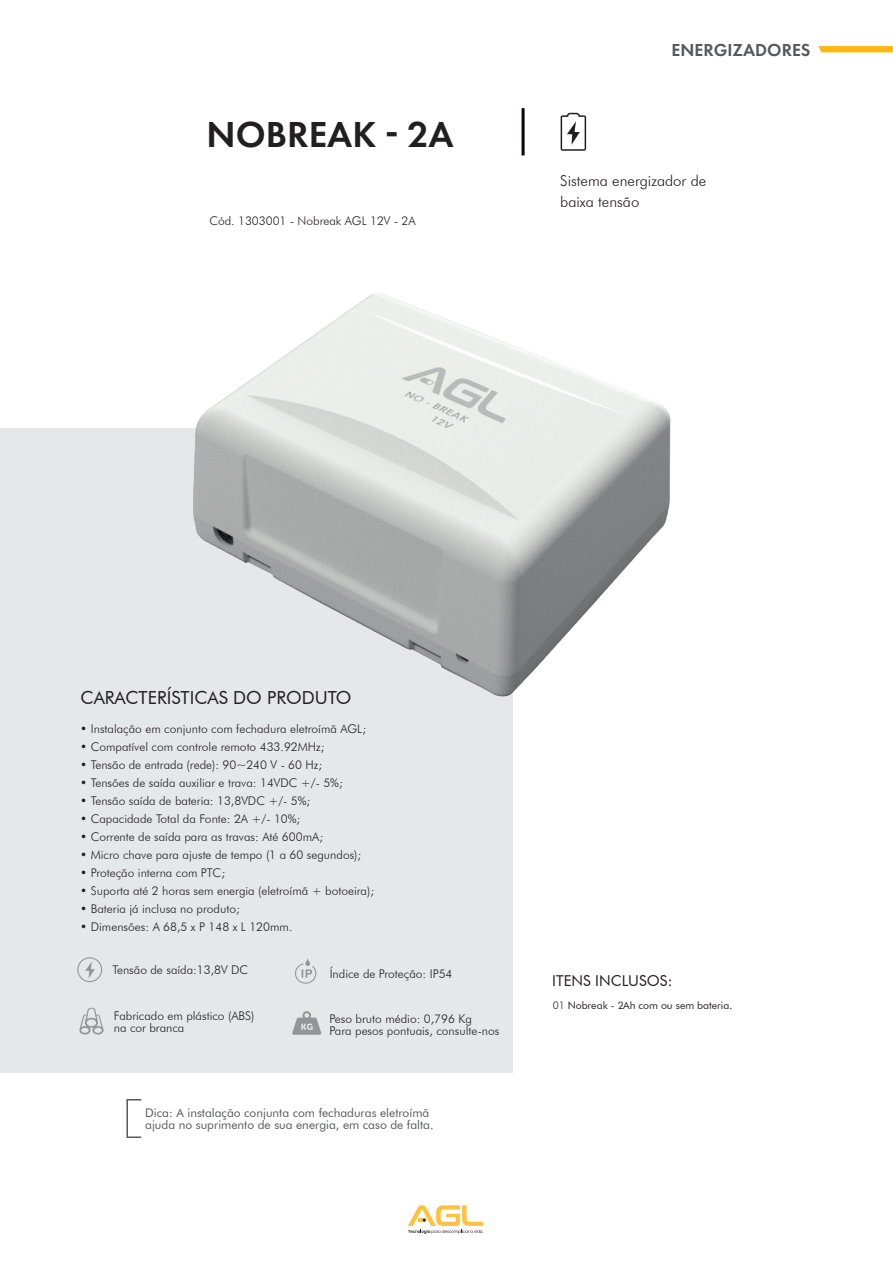
<style>
.page{position:relative;width:893px;height:1263px;background:#fff}
.page>*{position:absolute;margin:0;border:0;box-sizing:border-box;transform-origin:0 0}
.t1{font:600 37.5px "Futura PT";color:#231f20}
.t2{font:18px "Futura BT";color:#231f20}
.t3{font:600 18px "Futura PT";color:#57585a}
.t4{font:300 15px/21px "Futura BT";color:#231f20}
.t5{font:15px "Futura BT";color:#231f20}
.t6{font:300 12px/12px "Futura BT";color:#231f20}
.t7{font:12px/12px "Futura BT";color:#57585a}
.t8{font:10.35px "Futura BT";color:#231f20}
.s1{font-weight:300;font-size:10.5px}
</style>
<div class="page">
<svg style="left:818px;top:46px;width:75px;height:6px"></svg>
<div style="left:0;top:428px;width:512px;height:645px;background:#e6e7e9"></div>
<svg style="left:79px;top:1008px;width:25px;height:26px"></svg>
<svg style="left:77px;top:957px;width:25px;height:25px"></svg>
<svg style="left:292px;top:1011px;width:30px;height:24px"></svg>
<svg style="left:295px;top:958px;width:22px;height:26px"></svg>
<div style="left:126px;top:1099px;width:16px;height:39px;border:2px solid #57585a"></div>
<svg style="left:561px;top:113px;width:25px;height:38px"></svg>
<hr style="left:522px;top:108px;width:3px;height:47px;background:#0c0303">
<img style="left:193px;top:293px;width:478px;height:428px">
<svg style="left:408px;top:1205px;width:76px;height:29px"></svg>
<h1 class="t1" style="left:207px;top:111px;width:249px">NOBREAK 2A</h1>
<p class="t6" style="left:209px;top:215px;width:208px">Cód. 1303001 - Nobreak AGL 12V - 2A</p>
<h2 class="t3" style="left:672px;top:39px;width:140px">ENERGIZADORES</h2>
<p class="t4" style="left:560px;top:170px;width:148px">Sistema energizador de baixa tensão</p>
<h2 class="t2" style="left:81px;top:686px;width:272px">CARACTERÍSTICAS DO PRODUTO</h2>
<p class="t6" style="left:80px;top:723px;width:287px">• Instalação em conjunto com fechadura eletroímã AGL;</p>
<p class="t6" style="left:80px;top:741px;width:246px">• Compatível com controle remoto 433.92MHz;</p>
<p class="t6" style="left:80px;top:759px;width:243px">• Tensão de entrada (rede): 90~240 V - 60 Hz;</p>
<p class="t6" style="left:80px;top:777px;width:264px">• Tensões de saída auxiliar e trava: 14VDC +/- 5%;</p>
<p class="t6" style="left:80px;top:795px;width:231px">• Tensão saída de bateria: 13,8VDC +/- 5%;</p>
<p class="t6" style="left:80px;top:813px;width:222px">• Capacidade Total da Fonte: 2A +/- 10%;</p>
<p class="t6" style="left:80px;top:831px;width:244px">• Corrente de saída para as travas: Até 600mA;</p>
<p class="t6" style="left:80px;top:849px;width:282px">• Micro chave para ajuste de tempo (1 a 60 segundos);</p>
<p class="t6" style="left:80px;top:867px;width:146px">• Proteção interna com PTC;</p>
<p class="t6" style="left:80px;top:885px;width:295px">• Suporta até 2 horas sem energia (eletroímã + botoeira);</p>
<p class="t6" style="left:80px;top:903px;width:161px">• Bateria já inclusa no produto;</p>
<p class="t6" style="left:80px;top:921px;width:214px">• Dimensões: A 68,5 x P 148 x L 120mm.</p>
<p class="t6" style="left:113px;top:964px;width:137px">Tensão de saída:13,8V DC</p>
<p class="t6" style="left:114px;top:1009px;width:142px">Fabricado em plástico (ABS) na cor branca</p>
<p class="t6" style="left:330px;top:967px;width:124px">Índice de Proteção: IP54</p>
<p class="t6" style="left:330px;top:1012px;width:171px">Peso bruto médio: 0,796 Kg<br>Para pesos pontuais, consulte-nos</p>
<p class="t7" style="left:145px;top:1106px;width:290px">Dica: A instalação conjunta com fechaduras eletroímã ajuda no suprimento de sua energia, em caso de falta.</p>
<p class="t5" style="left:552px;top:972px;width:122px">ITENS INCLUSOS:</p>
<p class="t8" style="left:553px;top:999px;width:181px"><span class="s1">01</span> Nobreak - 2Ah com ou sem bateria.</p>
</div>
